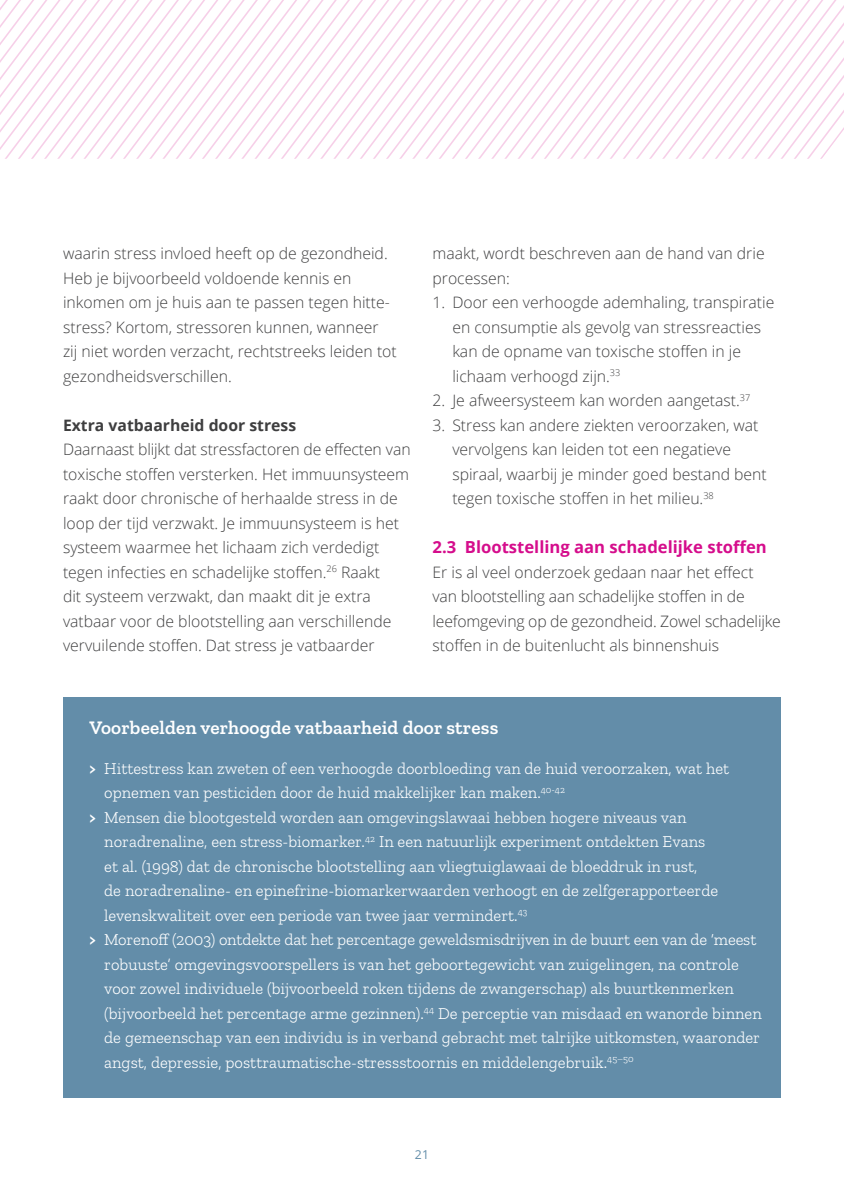
<style>
.page{position:relative;width:844px;height:1191px;background:#fff}
.page>*{position:absolute;margin:0;border:0;box-sizing:border-box;transform-origin:0 0}
.t1{font:600 19.25px "Zilla Slab";letter-spacing:.01em;color:#fff}
.t2{font:300 16.62px "Zilla Slab";color:#fff}
.t3{font:700 16.62px "Open Sans";color:#d50d8c}
.t4{font:300 15.75px/24.5px "Open Sans";color:#3e3e3f}
.t5{font:700 15.75px "Open Sans";color:#3e3e3f}
.t6{font:12.25px "Open Sans";color:#638da9}
.s1{font-weight:700;font-size:15.75px}
</style>
<div class="page">
<svg style="left:0;top:0;width:843px;height:159px"></svg>
<div style="left:63px;top:697px;width:717px;height:400px;background:#638da9"></div>
<p class="t4" style="left:63px;top:241px;width:335px">waarin stress invloed heeft op de gezondheid.<br>Heb je bijvoorbeeld voldoende kennis en inkomen om je huis aan te passen tegen hitte&shy;stress? Kortom, stressoren kunnen, wanneer zij niet worden verzacht, rechtstreeks leiden tot gezondheidsverschillen.</p>
<p class="t5" style="left:63px;top:414px;width:234px">Extra vatbaarheid door stress</p>
<p class="t4" style="left:63px;top:437px;width:349px">Daarnaast blijkt dat stressfactoren de effecten van toxische stoffen versterken. Het immuunsysteem raakt door chronische of herhaalde stress in de loop der tijd verzwakt. Je immuunsysteem is het systeem waarmee het lichaam zich verdedigt tegen infecties en schadelijke stoffen.<sup>26</sup> Raakt<br>dit systeem verzwakt, dan maakt dit je extra vatbaar voor de blootstelling aan verschillende vervuilende stoffen. Dat stress je vatbaarder</p>
<p class="t4" style="left:432px;top:241px;width:333px">maakt, wordt beschreven aan de hand van drie processen:</p>
<p class="t4" style="left:452px;top:290px;width:323px;text-indent:-20px">1. Door een verhoogde ademhaling, transpiratie en consumptie als gevolg van stressreacties kan de opname van toxische stoffen in je lichaam verhoogd zijn.<sup>33</sup></p>
<p class="t4" style="left:432px;top:388px;width:319px">2. Je afweersysteem kan worden aangetast.<sup>37</sup></p>
<p class="t4" style="left:452px;top:412px;width:316px;text-indent:-20px">3. Stress kan andere ziekten veroorzaken, wat vervolgens kan leiden tot een negatieve spiraal, waarbij je minder goed bestand bent tegen toxische stoffen in het milieu.<sup>38</sup></p>
<p class="t3" style="left:432px;top:535px;width:336px">2.3 Blootstelling aan schadelijke stoffen</p>
<p class="t4" style="left:432px;top:559px;width:350px">Er is al veel onderzoek gedaan naar het effect van blootstelling aan schadelijke stoffen in de leefomgeving op de gezondheid. Zowel schadelijke stoffen in de buitenlucht als binnenshuis</p>
<p class="t1" style="left:89px;top:716px;width:410px">Voorbeelden verhoogde vatbaarheid door stress</p>
<p class="t2" style="left:89px;top:759px;width:641px"><span class="s1">&gt;</span> Hittestress kan zweten of een verhoogde doorbloeding van de huid veroorzaken, wat het</p>
<p class="t2" style="left:104px;top:783px;width:462px">opnemen van pesticiden door de huid makkelijker kan maken.<sup>40-42</sup></p>
<p class="t2" style="left:89px;top:808px;width:598px"><span class="s1">&gt;</span> Mensen die blootgesteld worden aan omgevingslawaai hebben hogere niveaus van</p>
<p class="t2" style="left:104px;top:832px;width:602px">noradrenaline, een stress-biomarker.<sup>42</sup> In een natuurlijk experiment ontdekten Evans</p>
<p class="t2" style="left:104px;top:857px;width:594px">et al. (1998) dat de chronische blootstelling aan vliegtuiglawaai de bloeddruk in rust,</p>
<p class="t2" style="left:104px;top:881px;width:615px">de noradrenaline- en epinefrine-biomarkerwaarden verhoogt en de zelfgerapporteerde</p>
<p class="t2" style="left:104px;top:906px;width:424px">levenskwaliteit over een periode van twee jaar vermindert.<sup>43</sup></p>
<p class="t2" style="left:89px;top:930px;width:668px"><span class="s1">&gt;</span> Morenoff (2003) ontdekte dat het percentage geweldsmisdrijven in de buurt een van de ‘meest</p>
<p class="t2" style="left:104px;top:955px;width:636px">robuuste’ omgevingsvoorspellers is van het geboortegewicht van zuigelingen, na controle</p>
<p class="t2" style="left:104px;top:979px;width:631px">voor zowel individuele (bijvoorbeeld roken tijdens de zwangerschap) als buurtkenmerken</p>
<p class="t2" style="left:104px;top:1004px;width:659px">(bijvoorbeeld het percentage arme gezinnen).<sup>44</sup> De perceptie van misdaad en wanorde binnen</p>
<p class="t2" style="left:104px;top:1028px;width:657px">de gemeenschap van een individu is in verband gebracht met talrijke uitkomsten, waaronder</p>
<p class="t2" style="left:104px;top:1053px;width:531px">angst, depressie, posttraumatische-stressstoornis en middelengebruik.<sup>45–50</sup></p>
<p class="t6" style="left:415px;top:1146px;width:16px">21</p>
</div>
